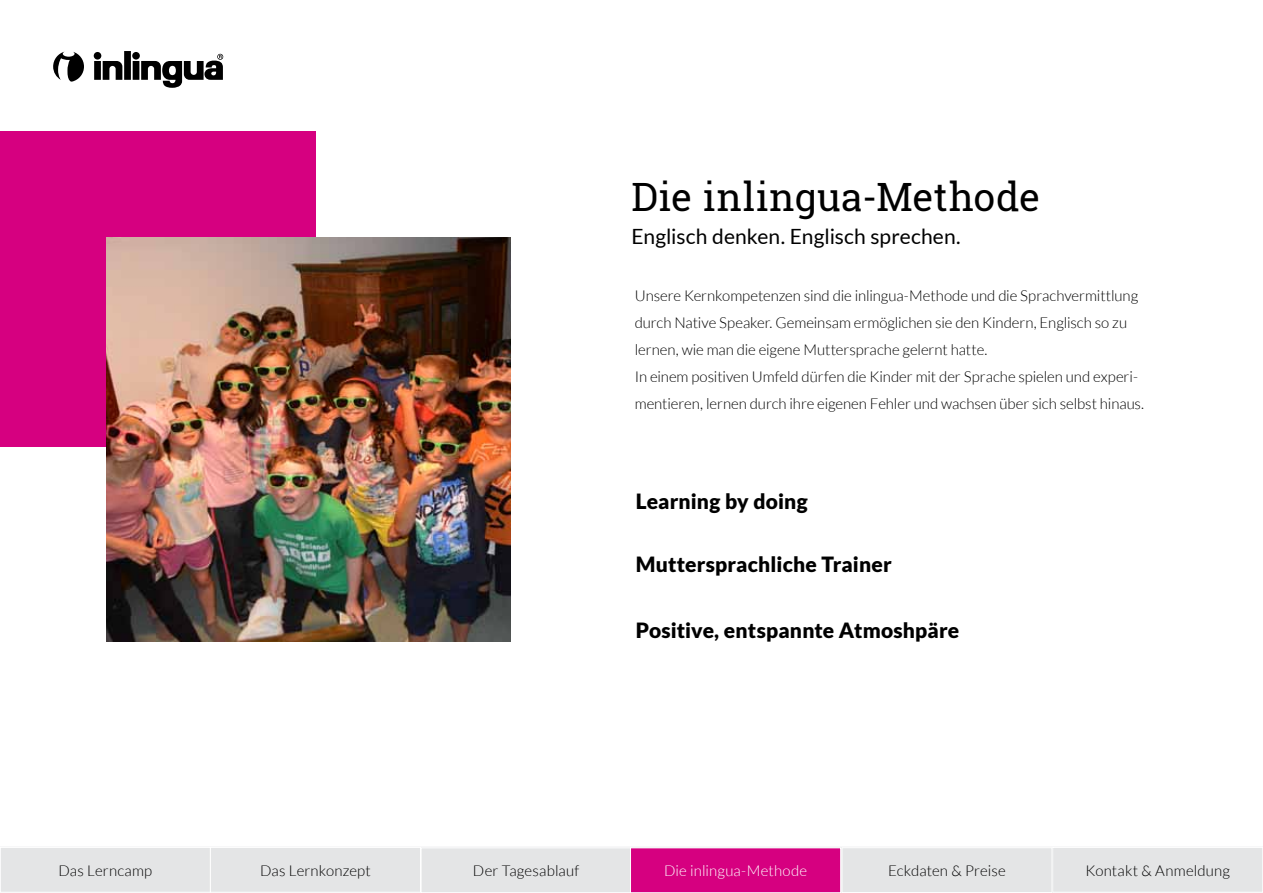
<style>
.page{position:relative;width:1263px;height:893px;background:#fff}
.page>*{position:absolute;margin:0;border:0;box-sizing:border-box;transform-origin:0 0}
.t1{font:39px "Roboto Slab";letter-spacing:.005em;color:#000}
.t2{font:900 21px "Lato";letter-spacing:.005em;color:#000}
.t3{font:21px "Lato";letter-spacing:.005em;color:#000}
.t4{font:300 15px/27px "Lato";letter-spacing:-.005em;color:#000}
.t5{font:300 15px "Lato";letter-spacing:.01em;color:#fff}
.t6{font:300 15px "Lato";letter-spacing:.015em;color:#000}
</style>
<div class="page">
<div style="left:0;top:131px;width:316px;height:315px;background:#d60080"></div>
<img style="left:106px;top:237px;width:404px;height:404px">
<svg style="left:53px;top:51px;width:170px;height:37px"></svg>
<div style="left:0;top:847px;width:210px;height:45px;background:#e4e5e6"></div>
<div style="left:0;top:847px;width:211px;height:45px;border:1px solid #fff"></div>
<div style="left:421px;top:848px;width:210px;height:45px;background:#e4e5e6"></div>
<div style="left:421px;top:847px;width:210px;height:46px;border:1px solid #fff"></div>
<div style="left:630px;top:848px;width:211px;height:45px;background:#d60080"></div>
<div style="left:630px;top:847px;width:211px;height:46px;border:1px solid #fff"></div>
<div style="left:1053px;top:847px;width:210px;height:45px;background:#e4e5e6"></div>
<div style="left:1052px;top:847px;width:211px;height:45px;border:1px solid #fff"></div>
<div style="left:842px;top:848px;width:210px;height:44px;background:#e4e5e6"></div>
<div style="left:841px;top:847px;width:211px;height:46px;border:1px solid #fff"></div>
<div style="left:210px;top:847px;width:210px;height:45px;background:#e4e5e6"></div>
<div style="left:210px;top:847px;width:211px;height:45px;border:1px solid #fff"></div>
<h1 class="t1" style="left:631px;top:170px;width:410px">Die inlingua-Methode</h1>
<h2 class="t3" style="left:631px;top:225px;width:331px">Englisch denken. Englisch sprechen.</h2>
<p class="t4" style="left:635px;top:282px;width:511px">Unsere Kernkompetenzen sind die inlingua-Methode und die Sprachvermittlung durch Native Speaker. Gemeinsam ermöglichen sie den Kindern, Englisch so zu lernen, wie man die eigene Muttersprache gelernt hatte.<br>In einem positiven Umfeld dürfen die Kinder mit der Sprache spielen und experi&shy;mentieren, lernen durch ihre eigenen Fehler und wachsen über sich selbst hinaus.</p>
<h2 class="t2" style="left:636px;top:489px;width:173px">Learning by doing</h2>
<h2 class="t2" style="left:636px;top:552px;width:257px">Muttersprachliche Trainer</h2>
<h2 class="t2" style="left:636px;top:618px;width:325px">Positive, entspannte Atmoshpäre</h2>
<p class="t6" style="left:58px;top:862px;width:95px">Das Lerncamp</p>
<p class="t4" style="left:260px;top:857px;width:112px">Das Lernkonzept</p>
<p class="t4" style="left:473px;top:857px;width:108px">Der Tagesablauf</p>
<p class="t5" style="left:664px;top:863px;width:145px">Die inlingua-Methode</p>
<p class="t4" style="left:888px;top:857px;width:119px">Eckdaten &amp; Preise</p>
<p class="t4" style="left:1085px;top:857px;width:146px">Kontakt &amp; Anmeldung</p>
</div>
